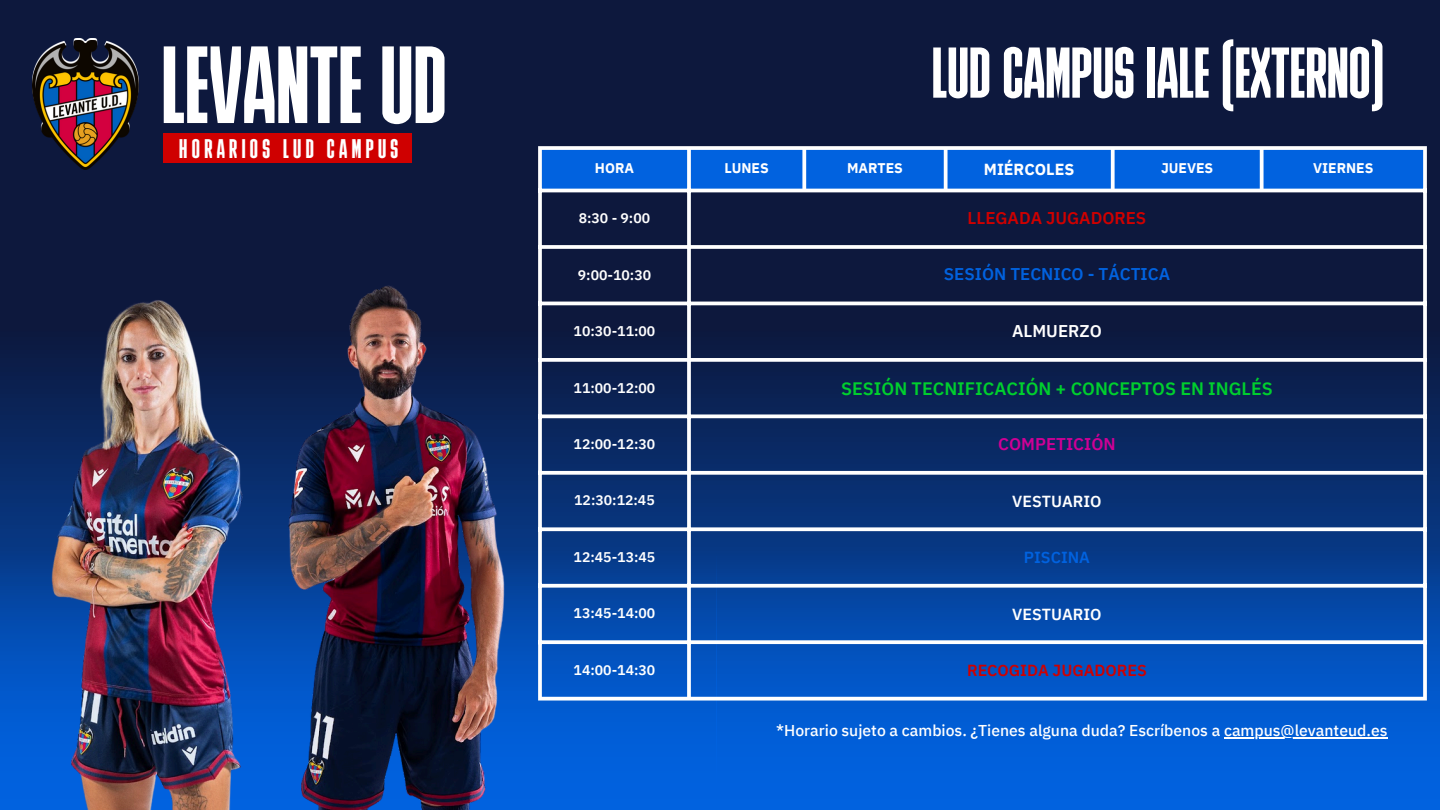
<style>
.page{position:relative;width:1440px;height:810px;background:#0d183d}
.page>*{position:absolute;margin:0;border:0;box-sizing:border-box;transform-origin:0 0}
.t1{font:109.5px "Bulevar";color:#fff}
.t2{font:71.7px "Bulevar";color:#fff}
.t3{font:26.9px "Bulevar";letter-spacing:.16em;color:#fff}
.t4{font:600 18px "IBM Plex Sans Hebrew";color:#00cf2e}
.t5{font:600 17px "IBM Plex Sans Hebrew";color:#0162df}
.t6{font:600 17px "IBM Plex Sans Hebrew";color:#cf0000}
.t7{font:600 17px "IBM Plex Sans Hebrew";color:#cf0095}
.t8{font:600 17px "IBM Plex Sans Hebrew";color:#fff}
.t9{font:600 16px "IBM Plex Sans Hebrew";color:#fff}
.t10{font:600 16px "IBM Plex Sans Hebrew";color:#cf0000}
.t11{font:700 16px "IBM Plex Sans Hebrew";color:#fff}
.t12{font:600 16px "IBM Plex Sans Hebrew";color:#0162df}
.t13{font:500 15.7px "IBM Plex Sans Thai Looped";color:#fff}
.t14{font:600 14px "IBM Plex Sans Hebrew";color:#fff}
.t15{font:700 14px "IBM Plex Sans Hebrew";color:#fff}
</style>
<div class="page">
<svg style="left:579px;top:358px;width:861px;height:195px;background:#092b66"></svg>
<img style="left:32px;top:40px;width:107px;height:129px">
<div style="left:163px;top:133px;width:249px;height:30px;background:#cf0000"></div>
<div style="left:0;top:553px;width:716px;height:257px;background:linear-gradient(to bottom,#064095,#0068ed)"></div>
<div style="left:716px;top:553px;width:724px;height:257px;background:linear-gradient(to bottom,#064095,#0068ed)"></div>
<div style="left:542px;top:150px;width:881px;height:39px;background:#0162df"></div>
<svg style="left:538px;top:150px;width:4px;height:114px"></svg>
<svg style="left:687px;top:150px;width:4px;height:547px;background:#f0f2f6"></svg>
<svg style="left:802px;top:150px;width:4px;height:39px"></svg>
<svg style="left:944px;top:150px;width:4px;height:39px"></svg>
<svg style="left:1111px;top:150px;width:4px;height:39px"></svg>
<svg style="left:1260px;top:150px;width:4px;height:39px"></svg>
<svg style="left:1423px;top:150px;width:4px;height:547px;background:#f0f2f6"></svg>
<svg style="left:538px;top:146px;width:889px;height:4px;background:#eff2f6"></svg>
<hr style="left:538px;top:189px;width:889px;height:3px;background:#fff">
<svg style="left:538px;top:245px;width:889px;height:4px;background:#f0f0f3"></svg>
<hr style="left:538px;top:302px;width:889px;height:3px;background:#fff">
<svg style="left:579px;top:358px;width:848px;height:4px;background:#f0f1f3"></svg>
<svg style="left:579px;top:414px;width:848px;height:4px;background:#e2e5eb"></svg>
<svg style="left:579px;top:471px;width:848px;height:4px;background:#ebeef3"></svg>
<svg style="left:579px;top:527px;width:848px;height:4px;background:#e6eaf2"></svg>
<svg style="left:579px;top:584px;width:848px;height:4px;background:#e6ecf5"></svg>
<svg style="left:579px;top:640px;width:848px;height:4px;background:#ebf1f9"></svg>
<svg style="left:579px;top:697px;width:848px;height:4px;background:#e0ebf8"></svg>
<img style="left:332px;top:264px;width:247px;height:546px">
<img style="left:0;top:300px;width:332px;height:510px">
<hr style="left:1224px;top:738px;width:164px;height:1px;background:#fff">
<p class="t1" style="left:162px;top:41px;width:287px">LEVANTE UD</p>
<h1 class="t3" style="left:179px;top:137px;width:220px">HORARIOS LUD CAMPUS</h1>
<p class="t2" style="left:932px;top:44px;width:454px">LUD CAMPUS IALE (EXTERNO)</p>
<h3 class="t15" style="left:595px;top:159px;width:41px">HORA</h3>
<h2 class="t15" style="left:724px;top:159px;width:46px">LUNES</h2>
<p class="t15" style="left:847px;top:159px;width:57px">MARTES</p>
<p class="t11" style="left:984px;top:159px;width:92px">MIÉRCOLES</p>
<p class="t15" style="left:1161px;top:159px;width:54px">JUEVES</p>
<p class="t15" style="left:1313px;top:159px;width:62px">VIERNES</p>
<p class="t14" style="left:579px;top:209px;width:73px">8:30 - 9:00</p>
<p class="t6" style="left:968px;top:206px;width:180px">LLEGADA JUGADORES</p>
<p class="t14" style="left:578px;top:265px;width:75px">9:00-10:30</p>
<p class="t5" style="left:944px;top:263px;width:228px">SESIÓN TECNICO - TÁCTICA</p>
<p class="t14" style="left:574px;top:322px;width:83px">10:30-11:00</p>
<p class="t8" style="left:1012px;top:319px;width:91px">ALMUERZO</p>
<p class="t14" style="left:574px;top:378px;width:83px">11:00-12:00</p>
<p class="t4" style="left:841px;top:376px;width:433px">SESIÓN TECNIFICACIÓN + CONCEPTOS EN INGLÉS</p>
<p class="t14" style="left:574px;top:435px;width:83px">12:00-12:30</p>
<p class="t7" style="left:998px;top:432px;width:119px">COMPETICIÓN</p>
<p class="t14" style="left:574px;top:491px;width:82px">12:30:12:45</p>
<p class="t9" style="left:1012px;top:491px;width:91px">VESTUARIO</p>
<p class="t14" style="left:574px;top:548px;width:83px">12:45-13:45</p>
<p class="t12" style="left:1024px;top:547px;width:68px">PISCINA</p>
<p class="t14" style="left:574px;top:604px;width:83px">13:45-14:00</p>
<p class="t9" style="left:1012px;top:603px;width:91px">VESTUARIO</p>
<p class="t14" style="left:574px;top:660px;width:83px">14:00-14:30</p>
<p class="t10" style="left:967px;top:660px;width:181px">RECOGIDA JUGADORES</p>
<p class="t13" style="left:776px;top:722px;width:613px">*Horario sujeto a cambios. ¿Tienes alguna duda? Escríbenos a campus@levanteud.es</p>
</div>
